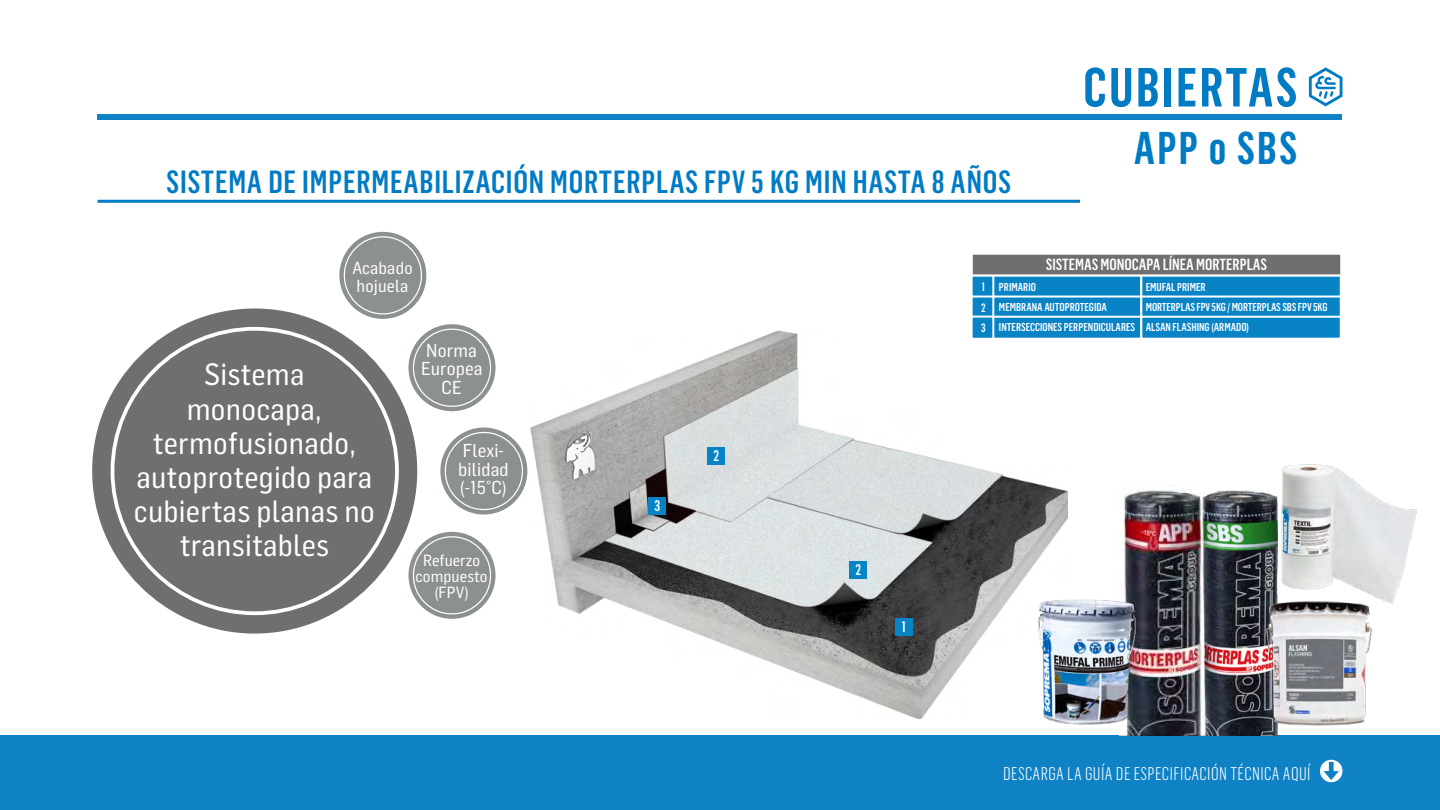
<style>
.page{position:relative;width:1440px;height:810px;background:#fff}
.page>*{position:absolute;margin:0;border:0;box-sizing:border-box;transform-origin:0 0}
.t1{font:600 54px "Flama Condensed";letter-spacing:.05em;color:#007bc4;scale:.95 1}
.t2{font:600 45px "Flama Condensed";letter-spacing:.05em;color:#007bc4;scale:.95 1}
.t3{font:500 31.5px "Flama Condensed";letter-spacing:.025em;color:#007bc4}
.t4{font:30.22px/34.1px "Flama Semicondensed Basic";letter-spacing:.01em;color:#fff;text-align:center}
.t5{font:18.38px/18.4px "Flama Semicondensed Basic";letter-spacing:.01em;color:#fff;text-align:center}
.t6{font:300 18px "Flama Condensed";letter-spacing:.025em;color:#fff}
.t7{font:17.17px/18.4px "Flama Semicondensed Basic";letter-spacing:.01em;color:#fff}
.t8{font:15.9px/15.9px "Flama Semicondensed Basic";letter-spacing:.01em;color:#fff;text-align:center}
.t9{font:500 15.83px "Flama Condensed";color:#fff}
.t10{font:500 15.08px "Flama Condensed";color:#fff}
.t11{font:500 11.85px/20.3px "Flama Condensed";color:#fff;text-align:justify}
.t12{font:500 11.25px/20.3px "Flama Condensed";color:#fff}
</style>
<div class="page">
<div style="left:98px;top:114px;width:1244px;height:5px;background:#0e82c5"></div>
<div style="left:0;top:736px;width:1440px;height:74px;background:#0e82c5"></div>
<svg style="left:1320px;top:760px;width:22px;height:22px"></svg>
<img style="left:531px;top:331px;width:537px;height:388px">
<div style="left:895px;top:618px;width:18px;height:17px;background:#0783c6"></div>
<div style="left:849px;top:562px;width:18px;height:17px;background:#0783c6"></div>
<div style="left:708px;top:447px;width:17px;height:17px;background:#0783c6"></div>
<div style="left:649px;top:497px;width:17px;height:17px;background:#0783c6"></div>
<div style="left:92px;top:308px;width:325px;height:326px;background:#706f6f;border-radius:50%"></div>
<svg style="left:338px;top:231px;width:90px;height:89px"></svg>
<div style="left:337px;top:229px;width:92px;height:92px;border:2px solid #fff;border-radius:50%"></div>
<div style="left:344px;top:237px;width:77px;height:77px;background:#8d9091;border-radius:50%"></div>
<div style="left:344px;top:236px;width:78px;height:79px;border:1px solid #fff;border-radius:50%"></div>
<svg style="left:407px;top:323px;width:90px;height:89px"></svg>
<div style="left:406px;top:322px;width:92px;height:92px;border:2px solid #fff;border-radius:50%"></div>
<div style="left:413px;top:329px;width:78px;height:77px;background:#8d9091;border-radius:50%"></div>
<div style="left:413px;top:329px;width:78px;height:78px;border:1px solid #fff;border-radius:50%"></div>
<svg style="left:439px;top:426px;width:90px;height:90px"></svg>
<div style="left:438px;top:425px;width:92px;height:92px;border:2px solid #fff;border-radius:50%"></div>
<div style="left:445px;top:432px;width:77px;height:78px;background:#8d9091;border-radius:50%"></div>
<div style="left:445px;top:432px;width:78px;height:78px;border:1px solid #fff;border-radius:50%"></div>
<svg style="left:1309px;top:67px;width:34px;height:39px"></svg>
<hr style="left:98px;top:200px;width:982px;height:3px;background:#007bc4">
<svg style="left:407px;top:531px;width:90px;height:89px"></svg>
<div style="left:406px;top:529px;width:92px;height:92px;border:2px solid #fff;border-radius:50%"></div>
<div style="left:413px;top:537px;width:78px;height:77px;background:#8d9091;border-radius:50%"></div>
<div style="left:413px;top:536px;width:78px;height:78px;border:1px solid #fff;border-radius:50%"></div>
<div style="left:971px;top:295px;width:24px;height:24px;background:#0783c6;border:2px solid #fff"></div>
<div style="left:971px;top:316px;width:24px;height:24px;background:#0783c6;border:2px solid #fff"></div>
<div style="left:992px;top:295px;width:150px;height:24px;background:#0783c6;border:2px solid #fff"></div>
<div style="left:971px;top:273px;width:24px;height:25px;background:#0783c6;border:2px solid #fff"></div>
<div style="left:992px;top:273px;width:150px;height:25px;background:#0783c6;border:2px solid #fff"></div>
<div style="left:1140px;top:295px;width:202px;height:24px;background:#0783c6;border:2px solid #fff"></div>
<div style="left:1140px;top:273px;width:202px;height:25px;background:#0783c6;border:2px solid #fff"></div>
<div style="left:992px;top:316px;width:150px;height:24px;background:#0783c6;border:2px solid #fff"></div>
<div style="left:1140px;top:316px;width:202px;height:24px;background:#0783c6;border:2px solid #fff"></div>
<div style="left:971px;top:252px;width:371px;height:25px;background:#706f6f;border:2px solid #fff"></div>
<img style="left:1120px;top:488px;width:59px;height:248px">
<img style="left:1179px;top:490px;width:141px;height:246px">
<img style="left:1029px;top:582px;width:113px;height:147px">
<img style="left:1253px;top:591px;width:120px;height:144px">
<img style="left:1277px;top:464px;width:140px;height:142px">
<h3 class="t3" style="left:166px;top:162px;width:847px">SISTEMA DE IMPERMEABILIZACIÓN MORTERPLAS FPV 5 KG MIN HASTA 8 AÑOS</h3>
<h1 class="t1" style="left:1083px;top:53px;width:227px">CUBIERTAS</h1>
<h2 class="t2" style="left:1134px;top:120px;width:174px">APP o SBS</h2>
<h3 class="t7" style="left:352px;top:258px;width:62px">Acabado hojuela</h3>
<h3 class="t4" style="left:134px;top:356px;width:242px">Sistema monocapa, termofusionado, autoprotegido para cubiertas planas no transitables</h3>
<h3 class="t5" style="left:421px;top:341px;width:63px">Norma<br>Europea<br>CE</h3>
<h3 class="t5" style="left:458px;top:441px;width:52px;text-align:left">Flexi&shy;bilidad (-15°C)</h3>
<h3 class="t8" style="left:415px;top:552px;width:74px">Refuerzo compuesto (FPV)</h3>
<h3 class="t10" style="left:655px;top:496px;width:7px">3</h3>
<h3 class="t10" style="left:714px;top:446px;width:7px">2</h3>
<h3 class="t9" style="left:1046px;top:254px;width:223px">SISTEMAS MONOCAPA LÍNEA MORTERPLAS</h3>
<p class="t12" style="left:999px;top:276px;width:138px">PRIMARIO<br>MEMBRANA AUTOPROTEGIDA<br>INTERSECCIONES PERPENDICULARES</p>
<p class="t11" style="left:981px;top:277px;width:6px">1<br>2<br>3</p>
<p class="t12" style="left:1146px;top:276px;width:183px">EMUFAL PRIMER<br>MORTERPLAS FPV 5KG / MORTERPLAS SBS FPV 5KG<br>ALSAN FLASHING (ARMADO)</p>
<h3 class="t10" style="left:856px;top:560px;width:7px">2</h3>
<h3 class="t10" style="left:902px;top:617px;width:6px">1</h3>
<h3 class="t6" style="left:1003px;top:762px;width:309px">DESCARGA LA GUÍA DE ESPECIFICACIÓN TÉCNICA AQUÍ</h3>
</div>
